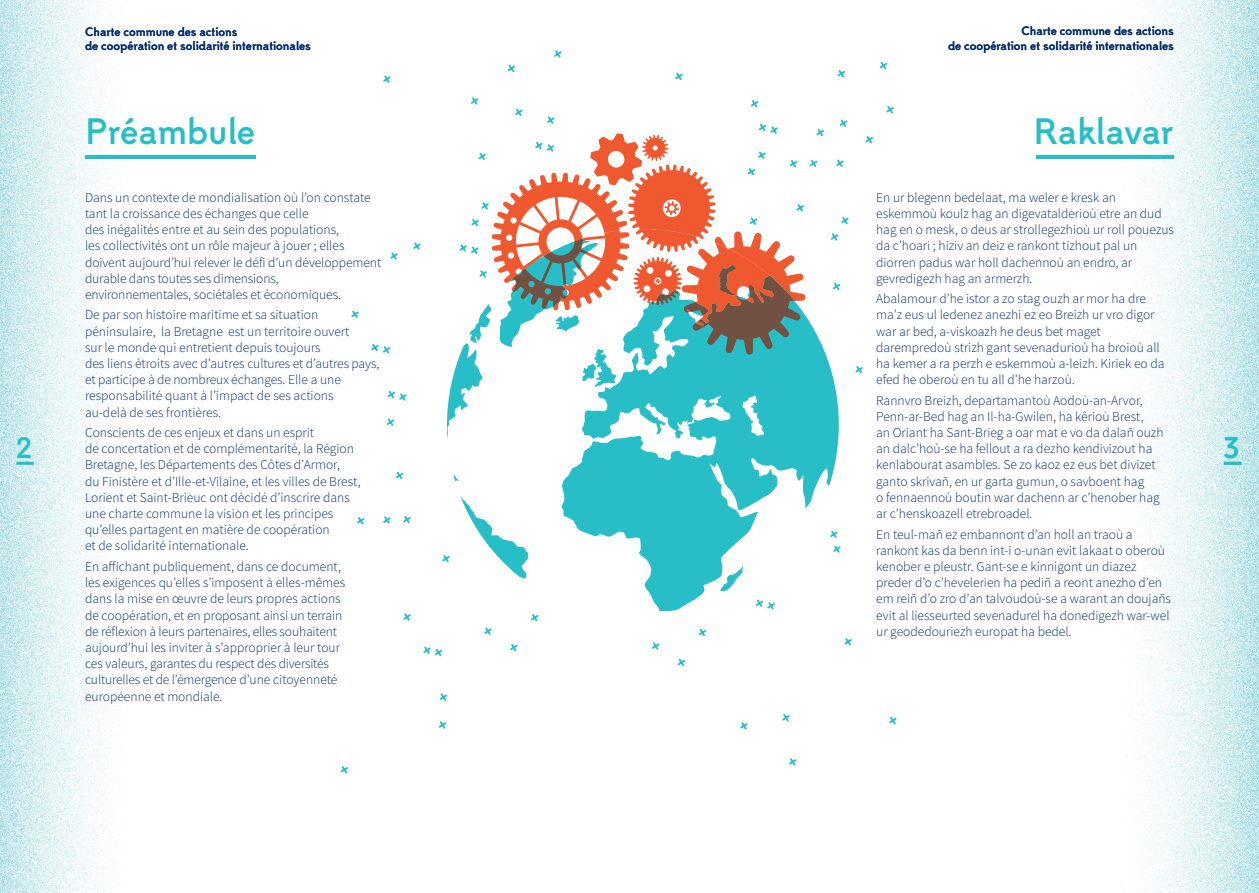
<style>
.page{position:relative;width:1259px;height:893px;background:#fff}
.page>*{position:absolute;margin:0;border:0;box-sizing:border-box;transform-origin:0 0}
.t1{font:600 36px "Superspitze Grotesk";letter-spacing:-.015em;color:#28bec7}
.t2{font:600 30px "Superspitze Grotesk";color:#28bec7}
.t3{font:300 13.5px/16.2px "Source Sans Pro";color:#052d6f}
.t4{font:600 12px/14.4px "Superspitze Grotesk";color:#052d6f}
</style>
<div class="page">
<img style="left:0;top:0;width:562px;height:893px">
<img style="left:659px;top:0;width:600px;height:893px">
<hr style="left:16px;top:462px;width:18px;height:3px;background:#28bec7">
<svg style="left:383px;top:516px;width:8px;height:8px"></svg>
<svg style="left:351px;top:310px;width:8px;height:8px"></svg>
<svg style="left:403px;top:516px;width:8px;height:7px"></svg>
<svg style="left:844px;top:638px;width:8px;height:8px"></svg>
<svg style="left:889px;top:717px;width:7px;height:7px"></svg>
<svg style="left:371px;top:344px;width:19px;height:10px"></svg>
<svg style="left:357px;top:517px;width:7px;height:7px"></svg>
<svg style="left:413px;top:242px;width:8px;height:8px"></svg>
<svg style="left:554px;top:50px;width:7px;height:8px"></svg>
<svg style="left:390px;top:252px;width:8px;height:8px"></svg>
<svg style="left:507px;top:65px;width:8px;height:7px"></svg>
<svg style="left:855px;top:366px;width:8px;height:7px"></svg>
<svg style="left:396px;top:472px;width:7px;height:7px"></svg>
<svg style="left:865px;top:136px;width:8px;height:7px"></svg>
<svg style="left:675px;top:73px;width:8px;height:7px"></svg>
<svg style="left:879px;top:62px;width:8px;height:7px"></svg>
<svg style="left:831px;top:233px;width:7px;height:5px"></svg>
<svg style="left:837px;top:70px;width:8px;height:7px"></svg>
<svg style="left:841px;top:217px;width:8px;height:7px"></svg>
<svg style="left:387px;top:418px;width:7px;height:8px"></svg>
<svg style="left:387px;top:391px;width:20px;height:10px"></svg>
<svg style="left:403px;top:613px;width:8px;height:8px"></svg>
<svg style="left:423px;top:646px;width:19px;height:10px"></svg>
<svg style="left:442px;top:555px;width:5px;height:7px"></svg>
<svg style="left:439px;top:721px;width:7px;height:8px"></svg>
<svg style="left:341px;top:766px;width:7px;height:7px"></svg>
<svg style="left:439px;top:693px;width:8px;height:8px"></svg>
<svg style="left:836px;top:159px;width:7px;height:8px"></svg>
<svg style="left:839px;top:119px;width:8px;height:8px"></svg>
<svg style="left:383px;top:75px;width:8px;height:8px"></svg>
<svg style="left:886px;top:106px;width:8px;height:8px"></svg>
<svg style="left:782px;top:714px;width:8px;height:8px"></svg>
<svg style="left:740px;top:722px;width:8px;height:8px"></svg>
<svg style="left:789px;top:758px;width:7px;height:8px"></svg>
<svg style="left:677px;top:659px;width:8px;height:7px"></svg>
<svg style="left:652px;top:642px;width:7px;height:8px"></svg>
<svg style="left:698px;top:629px;width:8px;height:7px"></svg>
<svg style="left:510px;top:644px;width:7px;height:7px"></svg>
<svg style="left:484px;top:627px;width:8px;height:8px"></svg>
<svg style="left:531px;top:614px;width:7px;height:7px"></svg>
<svg style="left:447px;top:238px;width:392px;height:373px"></svg>
<svg style="left:459px;top:97px;width:365px;height:258px"></svg>
<hr style="left:1224px;top:462px;width:17px;height:3px;background:#28bec7">
<hr style="left:1036px;top:156px;width:138px;height:3px;background:#28bec7">
<hr style="left:85px;top:156px;width:170px;height:3px;background:#28bec7">
<h2 class="t2" style="left:16px;top:429px;width:17px">2</h2>
<p class="t4" style="left:85px;top:25px;width:227px">Charte commune des actions<br>de coopération et solidarité internationales</p>
<p class="t4" style="left:948px;top:25px;width:227px;text-align:right">Charte commune des actions<br>de coopération et solidarité internationales</p>
<h1 class="t1" style="left:85px;top:110px;width:172px">Préambule</h1>
<h1 class="t1" style="left:1033px;top:110px;width:142px">Raklavar</h1>
<p class="t3" style="left:85px;top:189px;width:298px">Dans un contexte de mondialisation où l’on constate tant la croissance des échanges que celle<br>des inégalités entre et au sein des populations,<br>les collectivités ont un rôle majeur à jouer ; elles doivent aujourd’hui relever le défi d’un développement durable dans toutes ses dimensions, environnementales, sociétales et économiques.</p>
<p class="t3" style="left:85px;top:307px;width:296px">De par son histoire maritime et sa situation péninsulaire, la Bretagne est un territoire ouvert<br>sur le monde qui entretient depuis toujours<br>des liens étroits avec d’autres cultures et d’autres pays, et participe à de nombreux échanges. Elle a une responsabilité quant à l’impact de ses actions<br>au-delà de ses frontières.</p>
<p class="t3" style="left:85px;top:425px;width:277px">Conscients de ces enjeux et dans un esprit<br>de concertation et de complémentarité, la Région Bretagne, les Départements des Côtes d’Armor,<br>du Finistère et d’Ille-et-Vilaine, et les villes de Brest, Lorient et Saint-Brieuc ont décidé d’inscrire dans une charte commune la vision et les principes qu’elles partagent en matière de coopération<br>et de solidarité internationale.</p>
<p class="t3" style="left:85px;top:558px;width:262px">En affichant publiquement, dans ce document, les exigences qu’elles s’imposent à elles-mêmes dans la mise en œuvre de leurs propres actions de coopération, et en proposant ainsi un terrain de réflexion à leurs partenaires, elles souhaitent aujourd’hui les inviter à s’approprier à leur tour ces valeurs, garantes du respect des diversités culturelles et de l’émergence d’une citoyenneté européenne et mondiale.</p>
<p class="t3" style="left:876px;top:189px;width:299px">En ur blegenn bedelaat, ma weler e kresk an eskemmoù koulz hag an digevatalderioù etre an dud hag en o mesk, o deus ar strollegezhioù ur roll pouezus da c’hoari ; hiziv an deiz e rankont tizhout pal un diorren padus war holl dachennoù an endro, ar gevredigezh hag an armerzh.</p>
<p class="t3" style="left:876px;top:291px;width:290px">Abalamour d’he istor a zo stag ouzh ar mor ha dre ma’z eus ul ledenez anezhi ez eo Breizh ur vro digor war ar bed, a-viskoazh he deus bet maget darempredoù strizh gant sevenadurioù ha broioù all ha kemer a ra perzh e eskemmoù a-leizh. Kiriek eo da efed he oberoù en tu all d’he harzoù.</p>
<p class="t3" style="left:876px;top:392px;width:289px">Rannvro Breizh, departamantoù Aodoù-an-Arvor, Penn-ar-Bed hag an Il-ha-Gwilen, ha kêrioù Brest,<br>an Oriant ha Sant-Brieg a oar mat e vo da dalañ ouzh an dalc’hoù-se ha fellout a ra dezho kendivizout ha kenlabourat asambles. Se zo kaoz ez eus bet divizet ganto skrivañ, en ur garta gumun, o savboent hag<br>o fennaennoù boutin war dachenn ar c’henober hag ar c’henskoazell etrebroadel.</p>
<p class="t3" style="left:876px;top:526px;width:296px">En teul-mañ ez embannont d’an holl an traoù a rankont kas da benn int-i o-unan evit lakaat o oberoù kenober e pleustr. Gant-se e kinnigont un diazez preder d’o c’hevelerien ha pediñ a reont anezho d’en em reiñ d’o zro d’an talvoudoù-se a warant an doujañs evit al liesseurted sevenadurel ha donedigezh war-wel ur geodedouriezh europat ha bedel.</p>
<h2 class="t2" style="left:1223px;top:429px;width:17px">3</h2>
</div>
